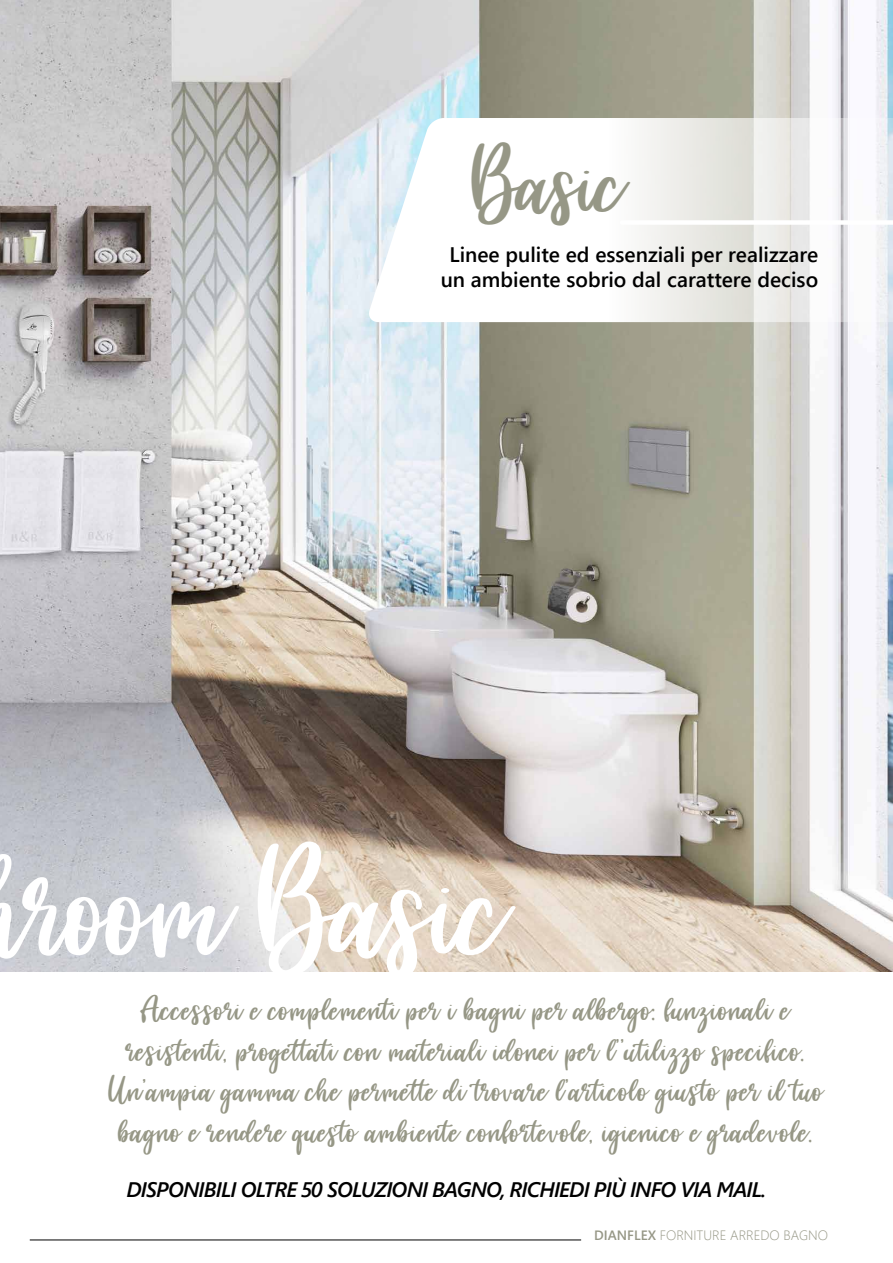
<style>
.page{position:relative;width:893px;height:1263px;background:#fff}
.page>*{position:absolute;margin:0;border:0;box-sizing:border-box;transform-origin:0 0}
.t1{font:62.25px "Snow White";color:#fff}
.t2{font:38.25px "Snow White";color:#969786}
.t3{font:21px/25.2px "Webly Sleek UI Semibold";color:#000;text-align:center}
.t4{font:italic 21px "Webly Sleek UI Semibold";letter-spacing:-.04em;color:#000}
.t5{font:14.1px "Snow White";letter-spacing:.08em;color:#969786}
.t6{font:13.5px "Webly Sleek UI Light";color:#969786}
.s1{font-family:"Webly Sleek UI Semibold"}
</style>
<div class="page">
<img style="left:0;top:0;width:893px;height:972px">
<svg style="left:367px;top:118px;width:526px;height:204px"></svg>
<div style="left:622px;top:220px;width:271px;height:5px;background:#fff"></div>
<hr style="left:30px;top:1240px;width:551px;height:1px;background:#000">
<h2 class="t2" style="left:475px;top:176px;width:152px">Basic</h2>
<h3 class="t3" style="left:441px;top:241px;width:379px">Linee pulite ed essenziali per realizzare un ambiente sobrio dal carattere deciso</h3>
<h1 class="t1" style="left:-24px;top:897px;width:535px">hroom Basic</h1>
<p class="t5" style="left:143px;top:1007px;width:650px">Accessori e complementi per i bagni per albergo: funzionali e</p>
<p class="t5" style="left:128px;top:1047px;width:680px">resistenti, progettati con materiali idonei per l’’utilizzo specifico.</p>
<p class="t5" style="left:110px;top:1088px;width:715px">Un’ampia gamma che permette di trovare l’articolo giusto per il tuo</p>
<p class="t5" style="left:120px;top:1129px;width:696px">bagno e rendere questo ambiente confortevole, igienico e gradevole.</p>
<h3 class="t4" style="left:126px;top:1174px;width:641px">DISPONIBILI OLTRE 50 SOLUZIONI BAGNO, RICHIEDI PIÙ INFO VIA MAIL.</h3>
<p class="t6" style="left:594px;top:1224px;width:235px"><span class="s1">DIANFLEX</span> FORNITURE ARREDO BAGNO</p>
</div>
